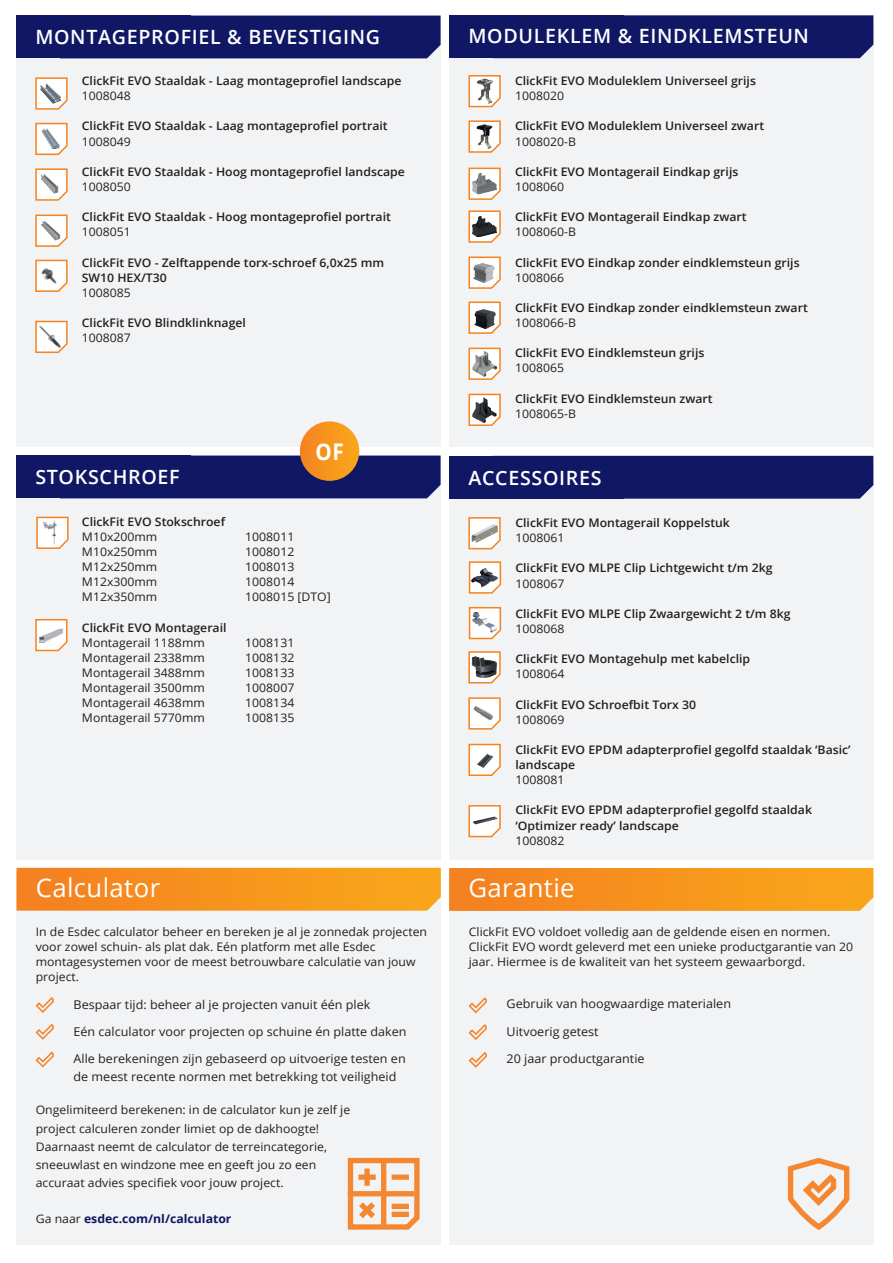
<style>
.page{position:relative;width:893px;height:1263px;background:#fff}
.page>*{position:absolute;margin:0;border:0;box-sizing:border-box;transform-origin:0 0}
.t1{font:25.65px "Open Sans";letter-spacing:.015em;color:#fff}
.t2{font:700 22.95px "Open Sans";color:#fff;scale:.9 1}
.t3{font:600 19.65px "Open Sans";letter-spacing:.035em;color:#fff}
.t4{font:12.15px/18.1px "Open Sans";color:#231f20;scale:1.04 1}
.t5{font:11.85px/15.1px "Open Sans";color:#231f20;scale:1.04 1}
.t6{font:600 11.85px/15.1px "Open Sans";color:#231f20;scale:1.04 1}
.t7{font:700 11.85px "Open Sans";color:#101865;scale:1.04 1}
.s1{font-weight:400;color:#231f20}
</style>
<div class="page">
<div style="left:16px;top:23px;width:425px;height:424px;background:#f2f3f4"></div>
<div style="left:16px;top:16px;width:175px;height:42px;background:#101865"></div>
<div style="left:191px;top:16px;width:250px;height:42px;background:#101865"></div>
<svg style="left:35px;top:77px;width:33px;height:33px"></svg>
<svg style="left:35px;top:122px;width:33px;height:34px"></svg>
<svg style="left:35px;top:168px;width:33px;height:33px"></svg>
<div style="left:449px;top:24px;width:424px;height:423px;background:#f2f3f4"></div>
<div style="left:449px;top:15px;width:175px;height:43px;background:#101865"></div>
<div style="left:624px;top:15px;width:249px;height:43px;background:#101865"></div>
<svg style="left:35px;top:214px;width:33px;height:33px"></svg>
<svg style="left:35px;top:259px;width:33px;height:33px"></svg>
<svg style="left:35px;top:320px;width:33px;height:33px"></svg>
<svg style="left:468px;top:75px;width:33px;height:33px"></svg>
<svg style="left:468px;top:120px;width:33px;height:33px"></svg>
<svg style="left:468px;top:167px;width:33px;height:33px"></svg>
<svg style="left:468px;top:210px;width:33px;height:33px"></svg>
<svg style="left:468px;top:256px;width:33px;height:33px"></svg>
<svg style="left:468px;top:301px;width:33px;height:33px"></svg>
<svg style="left:468px;top:347px;width:33px;height:33px"></svg>
<svg style="left:468px;top:393px;width:33px;height:33px"></svg>
<div style="left:449px;top:464px;width:424px;height:395px;background:#f2f3f4"></div>
<div style="left:449px;top:456px;width:174px;height:43px;background:#101865"></div>
<div style="left:623px;top:456px;width:250px;height:43px;background:#101865"></div>
<svg style="left:468px;top:517px;width:33px;height:33px"></svg>
<svg style="left:468px;top:651px;width:33px;height:33px"></svg>
<svg style="left:468px;top:697px;width:33px;height:33px"></svg>
<svg style="left:468px;top:743px;width:33px;height:33px"></svg>
<svg style="left:468px;top:805px;width:33px;height:33px"></svg>
<div style="left:16px;top:455px;width:425px;height:404px;background:#f2f3f4"></div>
<div style="left:16px;top:455px;width:175px;height:43px;background:#101865"></div>
<div style="left:191px;top:455px;width:250px;height:43px;background:#101865"></div>
<svg style="left:35px;top:619px;width:33px;height:33px"></svg>
<svg style="left:300px;top:421px;width:59px;height:60px;background:#f5951f"></svg>
<svg style="left:36px;top:516px;width:33px;height:33px"></svg>
<div style="left:449px;top:871px;width:425px;height:374px;background:#f2f3f4"></div>
<svg style="left:449px;top:868px;width:424px;height:43px;background:#f6931f"></svg>
<svg style="left:787px;top:1158px;width:63px;height:71px"></svg>
<svg style="left:469px;top:997px;width:18px;height:16px"></svg>
<svg style="left:469px;top:1024px;width:18px;height:16px"></svg>
<svg style="left:469px;top:1052px;width:18px;height:15px"></svg>
<div style="left:16px;top:871px;width:425px;height:374px;background:#f2f3f4"></div>
<svg style="left:16px;top:868px;width:425px;height:43px;background:#f69420"></svg>
<svg style="left:347px;top:1157px;width:73px;height:72px"></svg>
<div style="left:392px;top:1212px;width:17px;height:5px;background:#f58730"></div>
<div style="left:381px;top:1160px;width:5px;height:67px;background:#f58730"></div>
<svg style="left:36px;top:997px;width:18px;height:16px"></svg>
<svg style="left:36px;top:1024px;width:18px;height:15px"></svg>
<svg style="left:36px;top:1052px;width:18px;height:15px"></svg>
<svg style="left:468px;top:561px;width:34px;height:33px"></svg>
<svg style="left:468px;top:607px;width:34px;height:33px"></svg>
<h3 class="t3" style="left:35px;top:24px;width:346px">MONTAGEPROFIEL &amp; BEVESTIGING</h3>
<p class="t6" style="left:82px;top:73px;width:309px">ClickFit EVO Staaldak - Laag montageprofiel landscape</p>
<p class="t5" style="left:82px;top:88px;width:49px">1008048</p>
<p class="t6" style="left:82px;top:118px;width:296px">ClickFit EVO Staaldak - Laag montageprofiel portrait</p>
<p class="t5" style="left:82px;top:133px;width:49px">1008049</p>
<p class="t6" style="left:82px;top:164px;width:312px">ClickFit EVO Staaldak - Hoog montageprofiel landscape</p>
<p class="t5" style="left:82px;top:179px;width:49px">1008050</p>
<p class="t6" style="left:82px;top:209px;width:299px">ClickFit EVO Staaldak - Hoog montageprofiel portrait</p>
<p class="t5" style="left:82px;top:224px;width:49px">1008051</p>
<p class="t6" style="left:82px;top:254px;width:292px">ClickFit EVO - Zelftappende torx-schroef 6,0x25 mm<br>SW10 HEX/T30</p>
<p class="t5" style="left:82px;top:285px;width:49px">1008085</p>
<p class="t6" style="left:82px;top:315px;width:159px">ClickFit EVO Blindklinknagel</p>
<p class="t5" style="left:82px;top:330px;width:49px">1008087</p>
<h2 class="t2" style="left:315px;top:435px;width:33px">OF</h2>
<h3 class="t3" style="left:35px;top:464px;width:146px">STOKSCHROEF</h3>
<p class="t6" style="left:82px;top:513px;width:139px">ClickFit EVO Stokschroef</p>
<p class="t5" style="left:82px;top:529px;width:74px">M10x200mm</p>
<p class="t5" style="left:245px;top:529px;width:49px">1008011</p>
<p class="t5" style="left:82px;top:544px;width:74px">M10x250mm</p>
<p class="t5" style="left:245px;top:544px;width:49px">1008012</p>
<p class="t5" style="left:82px;top:559px;width:74px">M12x250mm</p>
<p class="t5" style="left:245px;top:559px;width:49px">1008013</p>
<p class="t5" style="left:82px;top:574px;width:74px">M12x300mm</p>
<p class="t5" style="left:245px;top:574px;width:49px">1008014</p>
<p class="t5" style="left:82px;top:589px;width:74px">M12x350mm</p>
<p class="t5" style="left:245px;top:589px;width:84px">1008015 [DTO]</p>
<p class="t6" style="left:82px;top:619px;width:141px">ClickFit EVO Montagerail</p>
<p class="t5" style="left:82px;top:634px;width:120px">Montagerail 1188mm</p>
<p class="t5" style="left:245px;top:634px;width:49px">1008131</p>
<p class="t5" style="left:82px;top:649px;width:120px">Montagerail 2338mm</p>
<p class="t5" style="left:245px;top:649px;width:49px">1008132</p>
<p class="t5" style="left:82px;top:665px;width:120px">Montagerail 3488mm</p>
<p class="t5" style="left:245px;top:665px;width:49px">1008133</p>
<p class="t5" style="left:82px;top:680px;width:120px">Montagerail 3500mm</p>
<p class="t5" style="left:245px;top:680px;width:49px">1008007</p>
<p class="t5" style="left:82px;top:695px;width:120px">Montagerail 4638mm</p>
<p class="t5" style="left:245px;top:695px;width:49px">1008134</p>
<p class="t5" style="left:82px;top:710px;width:120px">Montagerail 5770mm</p>
<p class="t5" style="left:245px;top:710px;width:49px">1008135</p>
<h1 class="t1" style="left:36px;top:870px;width:126px">Calculator</h1>
<p class="t5" style="left:36px;top:924px;width:378px">In de Esdec calculator beheer en bereken je al je zonnedak projecten voor zowel schuin- als plat dak. Eén platform met alle Esdec montagesystemen voor de meest betrouwbare calculatie van jouw project.</p>
<p class="t4" style="left:74px;top:995px;width:287px">Bespaar tijd: beheer al je projecten vanuit één plek</p>
<p class="t4" style="left:74px;top:1022px;width:322px">Eén calculator voor projecten op schuine én platte daken</p>
<p class="t4" style="left:74px;top:1049px;width:321px">Alle berekeningen zijn gebaseerd op uitvoerige testen en de meest recente normen met betrekking tot veiligheid</p>
<p class="t5" style="left:36px;top:1101px;width:304px;line-height:18.1px">Ongelimiteerd berekenen: in de calculator kun je zelf je project calculeren zonder limiet op de dakhoogte!<br>Daarnaast neemt de calculator de terreincategorie, sneeuwlast en windzone mee en geeft jou zo een accuraat advies specifiek voor jouw project.</p>
<p class="t7" style="left:36px;top:1211px;width:190px"><span class="s1">Ga naar</span> esdec.com/nl/calculator</p>
<h3 class="t3" style="left:468px;top:23px;width:342px">MODULEKLEM &amp; EINDKLEMSTEUN</h3>
<p class="t6" style="left:515px;top:73px;width:233px">ClickFit EVO Moduleklem Universeel grijs</p>
<p class="t5" style="left:515px;top:88px;width:49px">1008020</p>
<p class="t6" style="left:515px;top:118px;width:241px">ClickFit EVO Moduleklem Universeel zwart</p>
<p class="t5" style="left:515px;top:133px;width:60px">1008020-B</p>
<p class="t6" style="left:515px;top:164px;width:216px">ClickFit EVO Montagerail Eindkap grijs</p>
<p class="t5" style="left:515px;top:179px;width:49px">1008060</p>
<p class="t6" style="left:515px;top:209px;width:224px">ClickFit EVO Montagerail Eindkap zwart</p>
<p class="t5" style="left:515px;top:224px;width:60px">1008060-B</p>
<p class="t6" style="left:515px;top:254px;width:275px">ClickFit EVO Eindkap zonder eindklemsteun grijs</p>
<p class="t5" style="left:515px;top:269px;width:49px">1008066</p>
<p class="t6" style="left:515px;top:300px;width:283px">ClickFit EVO Eindkap zonder eindklemsteun zwart</p>
<p class="t5" style="left:515px;top:315px;width:60px">1008066-B</p>
<p class="t6" style="left:515px;top:345px;width:184px">ClickFit EVO Eindklemsteun grijs</p>
<p class="t5" style="left:515px;top:360px;width:49px">1008065</p>
<p class="t6" style="left:515px;top:390px;width:192px">ClickFit EVO Eindklemsteun zwart</p>
<p class="t5" style="left:515px;top:406px;width:60px">1008065-B</p>
<h3 class="t3" style="left:468px;top:464px;width:135px">ACCESSOIRES</h3>
<p class="t6" style="left:515px;top:515px;width:208px">ClickFit EVO Montagerail Koppelstuk</p>
<p class="t5" style="left:515px;top:530px;width:49px">1008061</p>
<p class="t6" style="left:515px;top:560px;width:249px">ClickFit EVO MLPE Clip Lichtgewicht t/m 2kg</p>
<p class="t5" style="left:515px;top:575px;width:49px">1008067</p>
<p class="t6" style="left:515px;top:606px;width:266px">ClickFit EVO MLPE Clip Zwaargewicht 2 t/m 8kg</p>
<p class="t5" style="left:515px;top:621px;width:49px">1008068</p>
<p class="t6" style="left:515px;top:651px;width:227px">ClickFit EVO Montagehulp met kabelclip</p>
<p class="t5" style="left:515px;top:666px;width:49px">1008064</p>
<p class="t6" style="left:515px;top:696px;width:175px">ClickFit EVO Schroefbit Torx 30</p>
<p class="t5" style="left:515px;top:711px;width:49px">1008069</p>
<p class="t6" style="left:515px;top:742px;width:324px">ClickFit EVO EPDM adapterprofiel gegolfd staaldak ‘Basic’ landscape</p>
<p class="t5" style="left:515px;top:772px;width:49px">1008081</p>
<p class="t6" style="left:515px;top:802px;width:287px">ClickFit EVO EPDM adapterprofiel gegolfd staaldak ‘Optimizer ready’ landscape</p>
<p class="t5" style="left:515px;top:832px;width:49px">1008082</p>
<h1 class="t1" style="left:468px;top:870px;width:108px">Garantie</h1>
<p class="t5" style="left:469px;top:924px;width:371px">ClickFit EVO voldoet volledig aan de geldende eisen en normen.<br>ClickFit EVO wordt geleverd met een unieke productgarantie van 20 jaar. Hiermee is de kwaliteit van het systeem gewaarborgd.</p>
<p class="t4" style="left:507px;top:995px;width:217px">Gebruik van hoogwaardige materialen</p>
<p class="t4" style="left:507px;top:1022px;width:90px">Uitvoerig getest</p>
<p class="t4" style="left:507px;top:1049px;width:134px">20 jaar productgarantie</p>
</div>
